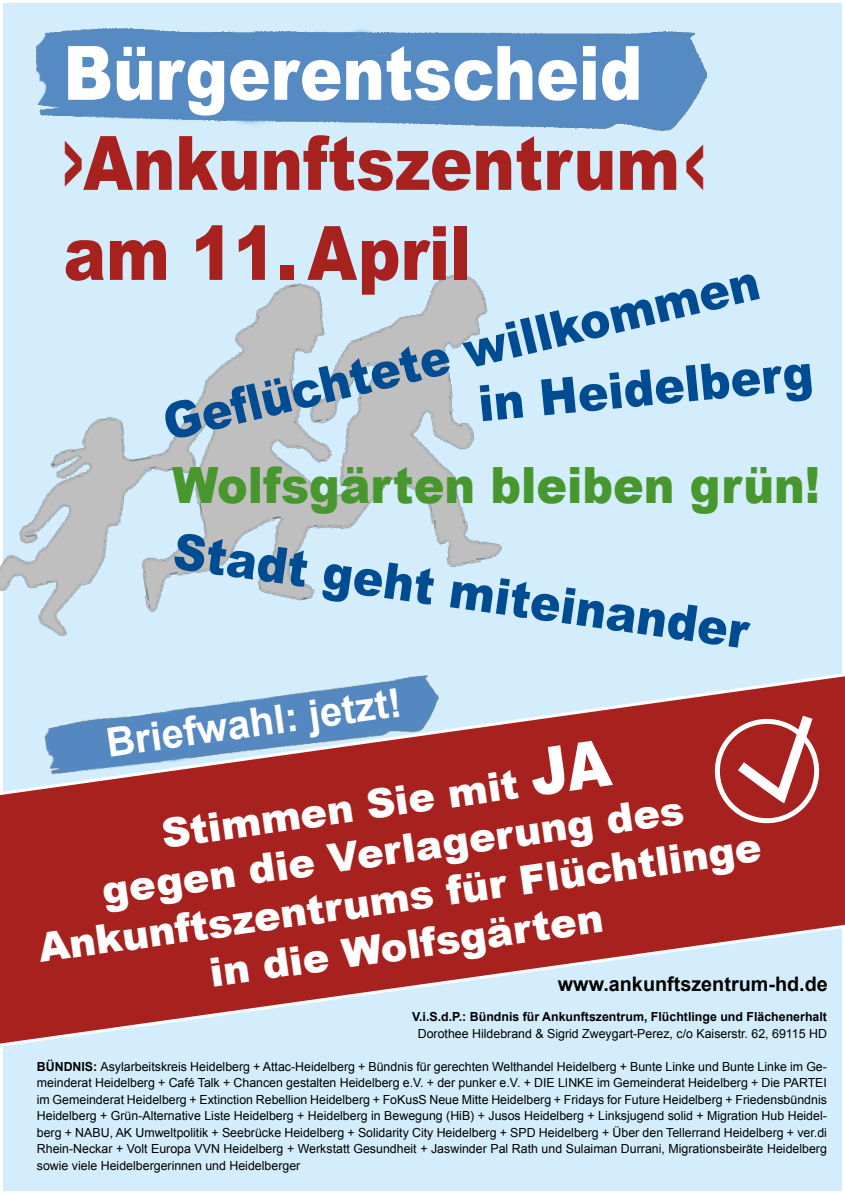
<style>
.page{position:relative;width:845px;height:1194px;background:#fff}
.page>*{position:absolute;margin:0;border:0;box-sizing:border-box;transform-origin:0 0}
.t1{font:900 75px/90px "Arial";color:#a7211f;scale:.4 1}
.t2{font:900 75px "Arial";color:#fff;scale:.85 1}
.t3{font:900 50px "Arial";color:#004c93;scale:.92 1}
.t4{font:900 50px "Arial";color:#48972e;scale:.92 1}
.t5{font:900 40px/48px "Arial";color:#fff;text-align:center}
.t6{font:700 40px "Arial";color:#fff}
.t7{font:700 20px "Arial";color:#000}
.t8{font:12.5px/16.5px "Arial";color:#000;text-align:justify}
.t9{font:700 12.5px "Arial";color:#000}
.s1{font-size:65px}
.s2{font-weight:700}
</style>
<div class="page">
<div style="left:2px;top:1px;width:841px;height:1191px;background:#d4edfc"></div>
<img style="left:0;top:205px;width:502px;height:450px">
<svg style="left:0;top:655px;width:845px;height:403px"></svg>
<div style="left:715px;top:719px;width:104px;height:104px;border:5px solid #fff;border-radius:50%"></div>
<img style="left:43px;top:670px;width:400px;height:113px">
<img style="left:36px;top:28px;width:670px;height:102px">
<svg style="left:727px;top:704px;width:93px;height:110px;background:#ba5150"></svg>
<h1 class="t2" style="left:63px;top:19px;width:683px">Bürgerentscheid</h1>
<h1 class="t1" style="left:63px;top:116px;width:1542px">&gt;Ankunftszentrum am 11. April</h1>
<h1 class="t1" style="left:705px;top:215px;width:51px;rotate:-180deg">&gt;</h1>
<h2 class="t3" style="left:156px;top:390px;width:666px;rotate:-14deg">Gefl üchtete willkommen</h2>
<h2 class="t4" style="left:172px;top:449px;width:705px">Wolfsgärten bleiben grün!</h2>
<h2 class="t3" style="left:179px;top:514px;width:632px;rotate:8deg">Stadt geht miteinander</h2>
<h2 class="t3" style="left:475px;top:366px;width:367px;rotate:-5deg">in Heidelberg</h2>
<h3 class="t6" style="left:103px;top:716px;width:299px;rotate:-8deg">Briefwahl: jetzt!</h3>
<h3 class="t5" style="left:21px;top:828px;width:731px;rotate:-8deg">Stimmen Sie mit <span class="s1">JA<br></span>gegen die Verlagerung des<br>Ankunftszentrums für Flüchtlinge in die Wolfsgärten</h3>
<h3 class="t7" style="left:558px;top:970px;width:271px">www.ankunftszentrum-hd.de</h3>
<p class="t9" style="left:412px;top:1008px;width:416px">V.i.S.d.P.: Bündnis für Ankunftszentrum, Flüchtlinge und Flächenerhalt</p>
<p class="t8" style="left:418px;top:1025px;width:411px">Dorothee Hildebrand &amp; Sigrid Zweygart-Perez, c/o Kaiserstr. 62, 69115 HD</p>
<p class="t8" style="left:37px;top:1058px;width:791px"><span class="s2">BÜNDNIS:</span> Asylarbeitskreis Heidelberg + Attac-Heidelberg + Bündnis für gerechten Welthandel Heidelberg + Bunte Linke und Bunte Linke im Ge&shy;meinderat Heidelberg + Café Talk + Chancen gestalten Heidelberg e.V. + der punker e.V. + DIE LINKE im Gemeinderat Heidelberg + Die PARTEI im Gemeinderat Heidelberg + Extinction Rebellion Heidelberg + FoKusS Neue Mitte Heidelberg + Fridays for Future Heidelberg + Friedensbündnis Heidelberg + Grün-Alternative Liste Heidelberg + Heidelberg in Bewegung (HiB) + Jusos Heidelberg + Linksjugend solid + Migration Hub Heidel&shy;berg + NABU, AK Umweltpolitik + Seebrücke Heidelberg + Solidarity City Heidelberg + SPD Heidelberg + Über den Tellerrand Heidelberg + ver.di Rhein-Neckar + Volt Europa VVN Heidelberg + Werkstatt Gesundheit + Jaswinder Pal Rath und Sulaiman Durrani, Migrationsbeiräte Heidelberg sowie viele Heidelbergerinnen und Heidelberger</p>
</div>
